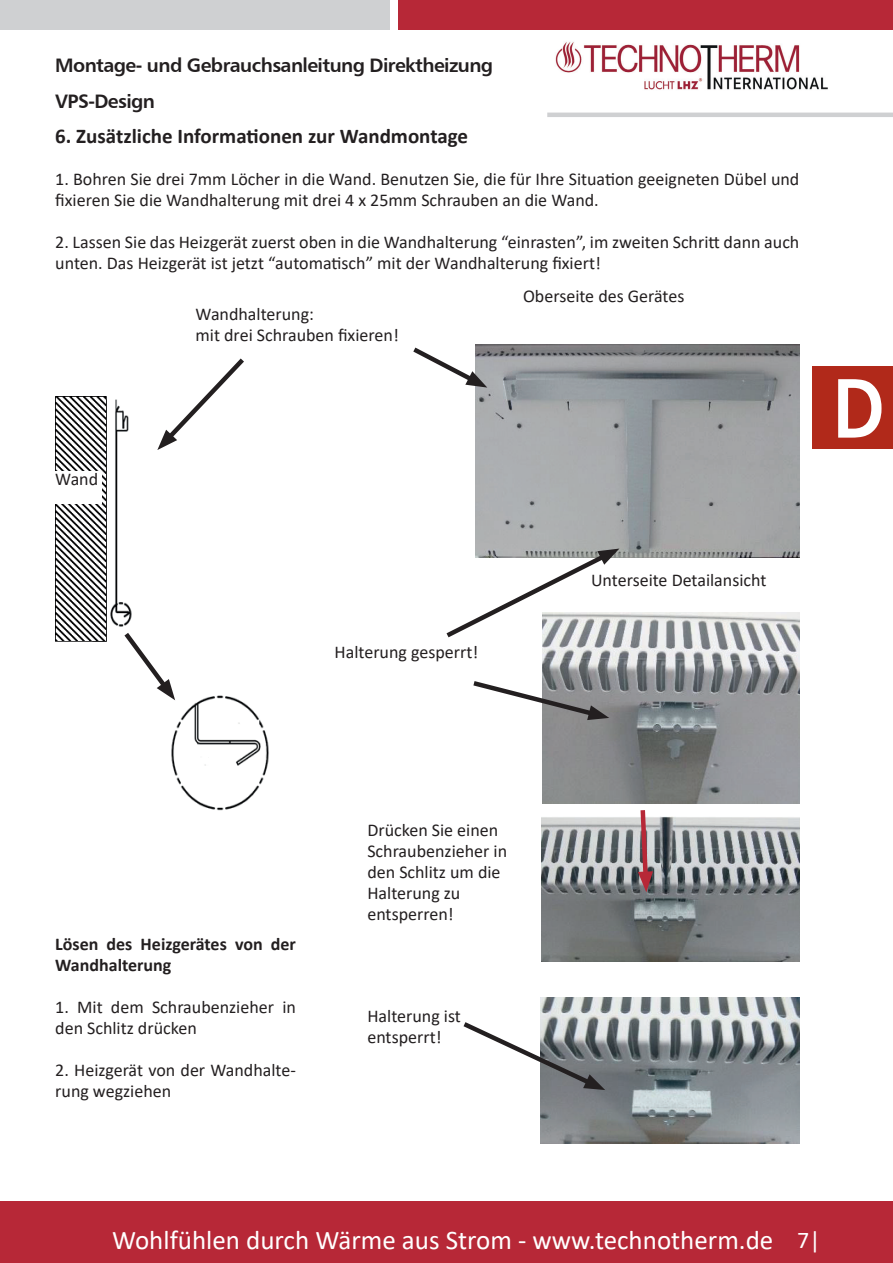
<style>
.page{position:relative;width:893px;height:1263px;background:#fff}
.page>*{position:absolute;margin:0;border:0;box-sizing:border-box;transform-origin:0 0}
.t1{font:84.3px "Humanist 777 BT Bold B";color:#fff;scale:.85 1}
.t2{font:27px "Calibri";color:#fff}
.t3{font:24px "Calibri";color:#fff}
.t4{font:700 21px "Calibri";color:#231f20}
.t5{font:19.5px/36px "Humanist 777 BT Bold B";letter-spacing:-.03em;color:#231f20}
.t6{font:18px/21px "Calibri";color:#231f20}
.t7{font:700 18px/21px "Calibri";color:#231f20}
</style>
<div class="page">
<img style="left:555px;top:42px;width:273px;height:48px">
<div style="left:398px;top:0;width:495px;height:30px;background:#b72837"></div>
<div style="left:0;top:0;width:389px;height:30px;background:#cfd0d2"></div>
<hr style="left:547px;top:113px;width:346px;height:4px;background:#cfd0d2">
<div style="left:0;top:1201px;width:893px;height:62px;background:#b72837"></div>
<div style="left:812px;top:366px;width:81px;height:83px;background:#b1291a"></div>
<img style="left:476px;top:344px;width:323px;height:213px">
<img style="left:543px;top:612px;width:256px;height:191px">
<img style="left:541px;top:816px;width:258px;height:145px">
<img style="left:540px;top:997px;width:259px;height:147px">
<img style="left:55px;top:396px;width:214px;height:415px">
<div style="left:55px;top:472px;width:47px;height:32px;background:#fff"></div>
<svg style="left:157px;top:358px;width:92px;height:92px"></svg>
<svg style="left:120px;top:628px;width:55px;height:72px"></svg>
<svg style="left:413px;top:344px;width:74px;height:44px"></svg>
<svg style="left:446px;top:548px;width:173px;height:93px"></svg>
<svg style="left:473px;top:678px;width:136px;height:42px"></svg>
<svg style="left:638px;top:810px;width:15px;height:82px"></svg>
<svg style="left:463px;top:1018px;width:142px;height:73px"></svg>
<p class="t5" style="left:55px;top:47px;width:439px">Montage- und Gebrauchsanleitung Direktheizung<br>VPS-Design</p>
<p class="t4" style="left:55px;top:121px;width:414px">6. Zusätzliche Informationen zur Wandmontage</p>
<p class="t6" style="left:55px;top:168px;width:746px">1. Bohren Sie drei 7mm Löcher in die Wand. Benutzen Sie, die für Ihre Situation geeigneten Dübel und fixieren Sie die Wandhalterung mit drei 4 x 25mm Schrauben an die Wand.</p>
<p class="t6" style="left:55px;top:231px;width:746px">2. Lassen Sie das Heizgerät zuerst oben in die Wandhalterung “einrasten”, im zweiten Schritt dann auch unten. Das Heizgerät ist jetzt “automatisch” mit der Wandhalterung fixiert!</p>
<p class="t6" style="left:523px;top:285px;width:163px">Oberseite des Gerätes</p>
<p class="t6" style="left:196px;top:303px;width:205px">Wandhalterung:<br>mit drei Schrauben fixieren!</p>
<p class="t6" style="left:55px;top:468px;width:44px">Wand</p>
<p class="t6" style="left:335px;top:641px;width:145px">Halterung gesperrt!</p>
<p class="t6" style="left:591px;top:569px;width:177px">Unterseite Detailansicht</p>
<h1 class="t1" style="left:833px;top:355px;width:62px">D</h1>
<p class="t7" style="left:55px;top:933px;width:242px">Lösen des Heizgerätes von der<br>Wandhalterung</p>
<p class="t6" style="left:55px;top:996px;width:242px">1. Mit dem Schraubenzieher in den Schlitz drücken</p>
<p class="t6" style="left:55px;top:1059px;width:242px">2. Heizgerät von der Wandhalte&shy;rung wegziehen</p>
<p class="t6" style="left:367px;top:818px;width:141px">Drücken Sie einen<br>Schraubenzieher in den Schlitz um die<br>Halterung zu entsperren!</p>
<p class="t6" style="left:367px;top:1005px;width:95px">Halterung ist entsperrt!</p>
<h2 class="t2" style="left:112px;top:1221px;width:663px">Wohlfühlen durch Wärme aus Strom - www.technotherm.de</h2>
<h3 class="t3" style="left:797px;top:1223px;width:25px">7|</h3>
</div>
